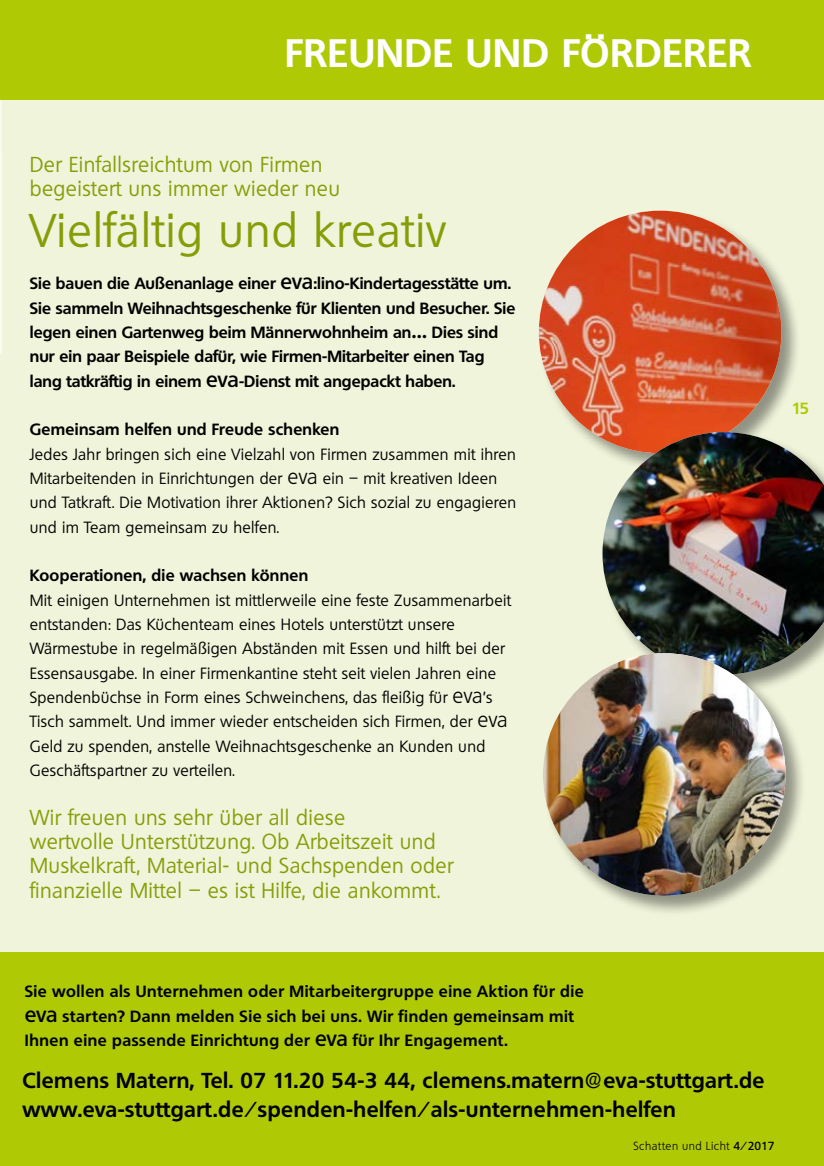
<style>
.page{position:relative;width:824px;height:1166px;background:#fff}
.page>*{position:absolute;margin:0;border:0;box-sizing:border-box;transform-origin:0 0}
.t1{font:45.85px "Quebec";letter-spacing:.025em;color:#879d07}
.t2{font:700 38.5px "Quebec";letter-spacing:.025em;color:#fff}
.t3{font:21px/24.3px "Quebec";letter-spacing:.02em;color:#879d07}
.t4{font:700 21px/29.2px "Quebec";letter-spacing:.025em;color:#000}
.t5{font:15.75px/24.3px "Quebec";letter-spacing:.02em;color:#000}
.t6{font:700 15.75px/24.3px "Quebec";letter-spacing:.005em;color:#000}
.t7{font:700 15.75px/24.3px "Quebec";letter-spacing:.04em;color:#000}
.t8{font:700 15.75px "Quebec";color:#afca05}
.t9{font:300 11.38px "Quebec";letter-spacing:.05em;color:#000}
.s1{font-weight:600;font-size:21.18px}
.s2{font-weight:300;font-size:21px}
.s3{font-weight:600}
</style>
<div class="page">
<div style="left:0;top:95px;width:823px;height:872px;background:#f0f4da"></div>
<img style="left:0;top:99px;width:1px;height:254px">
<div style="left:0;top:0;width:823px;height:99px;background:#afca05"></div>
<div style="left:0;top:952px;width:823px;height:214px;background:#afca05"></div>
<div style="left:537px;top:210px;width:264px;height:264px;background:#000;opacity:.4"></div>
<img style="left:539px;top:211px;width:242px;height:242px;border-radius:121px">
<img style="left:602px;top:432px;width:221px;height:236px">
<div style="left:542px;top:652px;width:264px;height:264px;background:#000;opacity:.4"></div>
<img style="left:543px;top:653px;width:242px;height:243px;border-radius:121px">
<h2 class="t2" style="left:285px;top:28px;width:467px">FREUNDE UND FÖRDERER</h2>
<h3 class="t3" style="left:30px;top:152px;width:312px">Der Einfallsreichtum von Firmen begeistert uns immer wieder neu</h3>
<h1 class="t1" style="left:30px;top:201px;width:417px">Vielfältig und kreativ</h1>
<p class="t6" style="left:30px;top:271px;width:487px">Sie bauen die Außenanlage einer <span class="s1">eva</span>:lino-Kindertagesstätte um.<br>Sie sammeln Weihnachtsgeschenke für Klienten und Besucher. Sie legen einen Gartenweg beim Männerwohnheim an… Dies sind nur ein paar Beispiele dafür, wie Firmen-Mitarbeiter einen Tag lang tatkräftig in einem <span class="s1">eva</span>-Dienst mit angepackt haben.</p>
<p class="t6" style="left:30px;top:417px;width:311px">Gemeinsam helfen und Freude schenken</p>
<p class="t5" style="left:30px;top:442px;width:488px">Jedes Jahr bringen sich eine Vielzahl von Firmen zusammen mit ihren Mitarbeitenden in Einrichtungen der <span class="s2">eva</span> ein – mit kreativen Ideen und Tatkraft. Die Motivation ihrer Aktionen? Sich sozial zu engagieren und im Team gemeinsam zu helfen.</p>
<p class="t6" style="left:30px;top:563px;width:280px">Kooperationen, die wachsen können</p>
<p class="t5" style="left:30px;top:588px;width:483px">Mit einigen Unternehmen ist mittlerweile eine feste Zusammenarbeit entstanden: Das Küchenteam eines Hotels unterstützt unsere Wärmestube in regelmäßigen Abständen mit Essen und hilft bei der Essensausgabe. In einer Firmenkantine steht seit vielen Jahren eine Spendenbüchse in Form eines Schweinchens, das fleißig für <span class="s2">eva</span>’s Tisch sammelt. Und immer wieder entscheiden sich Firmen, der <span class="s2">eva </span>Geld zu spenden, anstelle Weihnachtsgeschenke an Kunden und Geschäftspartner zu verteilen.</p>
<h3 class="t3" style="left:30px;top:805px;width:425px">Wir freuen uns sehr über all diese<br>wertvolle Unterstützung. Ob Arbeitszeit und Muskelkraft, Material- und Sachspenden oder finanzielle Mittel – es ist Hilfe, die ankommt.</h3>
<p class="t8" style="left:792px;top:398px;width:18px">15</p>
<p class="t7" style="left:25px;top:979px;width:560px">Sie wollen als Unternehmen oder Mitarbeitergruppe eine Aktion für die <span class="s1">eva</span> starten? Dann melden Sie sich bei uns. Wir finden gemeinsam mit<br>Ihnen eine passende Einrichtung der <span class="s1">eva</span> für Ihr Engagement.</p>
<h3 class="t4" style="left:22px;top:1065px;width:743px">Clemens Matern, Tel. 07 11.20 54-3 44, clemens.matern@eva-stuttgart.de www.eva-stuttgart.de/spenden-helfen/als-unternehmen-helfen</h3>
<p class="t9" style="left:633px;top:1138px;width:142px">Schatten und Licht <span class="s3">4/2017</span></p>
</div>
